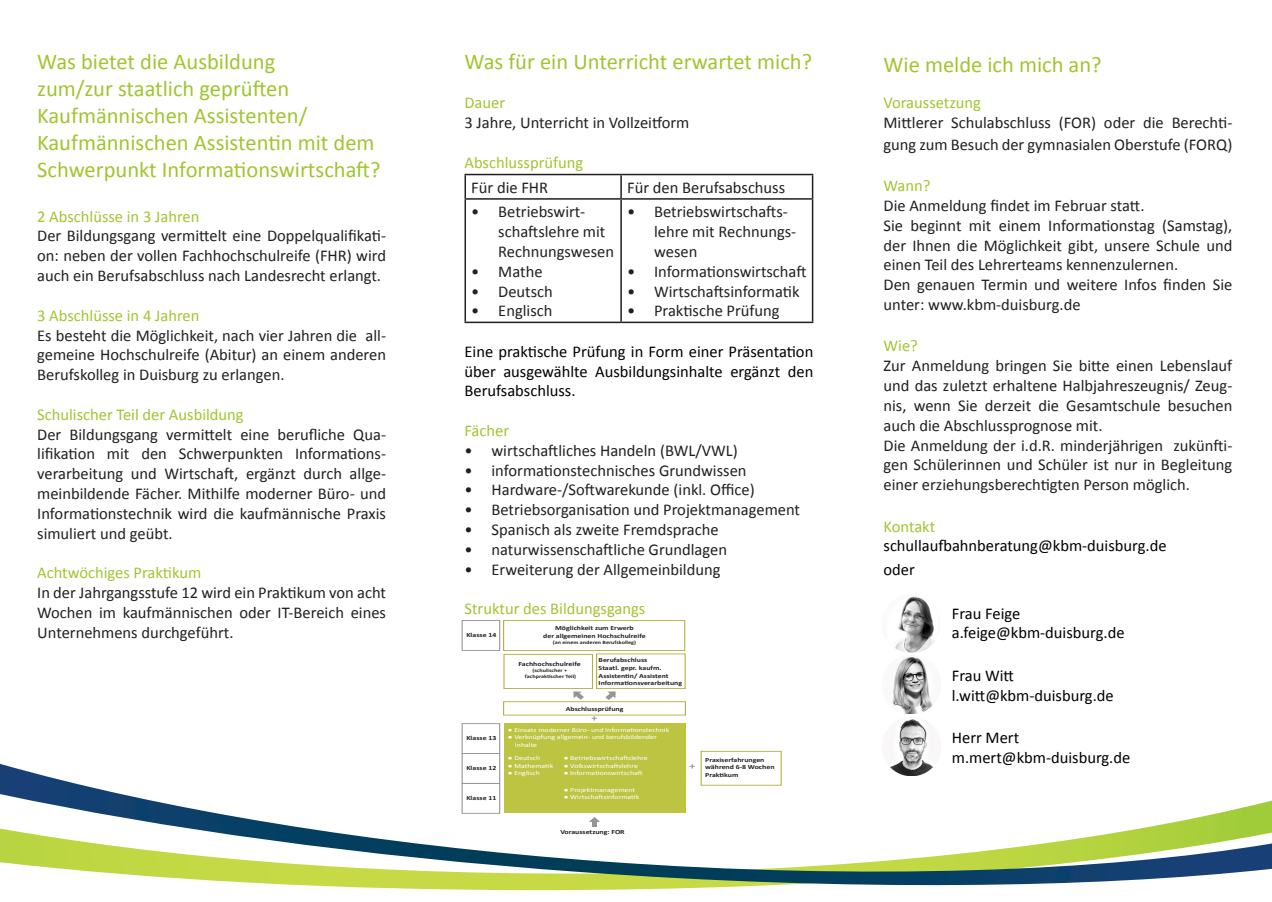
<style>
.page{position:relative;width:1272px;height:902px;background:#fff}
.page>*{position:absolute;margin:0;border:0;box-sizing:border-box;transform-origin:0 0}
.t1{font:22.5px/27px "Calibri";color:#a1c52f}
.t2{font:16.5px/19.8px "Calibri";color:#231f20;text-align:justify}
.t3{font:16.5px/19.8px "Calibri";color:#000;text-align:justify}
.t4{font:16.5px "Calibri";color:#a1c52f}
.t5{font:700 9.45px "Calibri";color:#939598;scale:1.23 1}
.t6{font:700 6.3px/7.6px "Calibri";color:#231f20;scale:1.23 1}
.t7{font:6.3px/7.6px "Calibri";color:#fff;scale:1.23 1}
.t8{font:700 4.95px/6px "Calibri";color:#231f20;text-align:center;scale:1.23 1}
</style>
<div class="page">
<hr style="left:464px;top:174px;width:157px;height:1px;background:#231f20">
<hr style="left:464px;top:175px;width:2px;height:23px;background:#231f20">
<hr style="left:621px;top:174px;width:192px;height:1px;background:#231f20">
<hr style="left:620px;top:175px;width:2px;height:23px;background:#231f20">
<hr style="left:811px;top:175px;width:2px;height:23px;background:#231f20">
<hr style="left:464px;top:198px;width:157px;height:2px;background:#231f20">
<hr style="left:464px;top:200px;width:2px;height:121px;background:#231f20">
<hr style="left:621px;top:198px;width:192px;height:2px;background:#231f20">
<hr style="left:620px;top:200px;width:2px;height:121px;background:#231f20">
<hr style="left:811px;top:200px;width:2px;height:121px;background:#231f20">
<hr style="left:464px;top:321px;width:157px;height:2px;background:#231f20">
<hr style="left:621px;top:321px;width:192px;height:2px;background:#231f20">
<svg style="left:0;top:763px;width:1271px;height:128px"></svg>
<div style="left:504px;top:723px;width:181px;height:90px;background:#bdc442"></div>
<div style="left:462px;top:783px;width:38px;height:30px;border:1px solid #939598"></div>
<div style="left:701px;top:751px;width:80px;height:34px;border:1px solid #b2b03e"></div>
<div style="left:503px;top:654px;width:89px;height:34px;border:1px solid #b2b03e"></div>
<div style="left:503px;top:620px;width:182px;height:30px;border:1px solid #b2b03e"></div>
<div style="left:503px;top:701px;width:182px;height:14px;border:1px solid #b2b03e"></div>
<svg style="left:573px;top:691px;width:11px;height:8px"></svg>
<svg style="left:605px;top:691px;width:10px;height:9px"></svg>
<svg style="left:589px;top:816px;width:11px;height:10px"></svg>
<div style="left:462px;top:753px;width:38px;height:30px;border:1px solid #939598"></div>
<div style="left:462px;top:723px;width:38px;height:30px;border:1px solid #939598"></div>
<div style="left:462px;top:620px;width:38px;height:30px;border:1px solid #939598"></div>
<img style="left:895px;top:596px;width:40px;height:56px">
<img style="left:892px;top:657px;width:41px;height:56px">
<img style="left:882px;top:719px;width:58px;height:56px">
<p class="t1" style="left:37px;top:48px;width:345px">Was bietet die Ausbildung<br>zum/zur staatlich geprüften<br>Kaufmännischen Assistenten/<br>Kaufmännischen Assistentin mit dem<br>Schwerpunkt Informationswirtschaft?</p>
<p class="t4" style="left:37px;top:206px;width:164px">2 Abschlüsse in 3 Jahren</p>
<p class="t2" style="left:37px;top:226px;width:350px">Der Bildungsgang vermittelt eine Doppelqualifikati&shy;on: neben der vollen Fachhochschulreife (FHR) wird auch ein Berufsabschluss nach Landesrecht erlangt.</p>
<p class="t4" style="left:37px;top:305px;width:164px">3 Abschlüsse in 4 Jahren</p>
<p class="t2" style="left:37px;top:325px;width:350px">Es besteht die Möglichkeit, nach vier Jahren die all&shy;gemeine Hochschulreife (Abitur) an einem anderen Berufskolleg in Duisburg zu erlangen.</p>
<p class="t4" style="left:37px;top:404px;width:208px">Schulischer Teil der Ausbildung</p>
<p class="t2" style="left:37px;top:424px;width:350px">Der Bildungsgang vermittelt eine berufliche Qua&shy;lifikation mit den Schwerpunkten Informations&shy;verarbeitung und Wirtschaft, ergänzt durch allge&shy;meinbildende Fächer. Mithilfe moderner Büro- und Informationstechnik wird die kaufmännische Praxis simuliert und geübt.</p>
<p class="t4" style="left:37px;top:562px;width:165px">Achtwöchiges Praktikum</p>
<p class="t2" style="left:37px;top:582px;width:350px">In der Jahrgangsstufe 12 wird ein Praktikum von acht Wochen im kaufmännischen oder IT-Bereich eines Unternehmens durchgeführt.</p>
<p class="t1" style="left:464px;top:48px;width:349px">Was für ein Unterricht erwartet mich?</p>
<p class="t1" style="left:883px;top:51px;width:220px">Wie melde ich mich an?</p>
<p class="t4" style="left:464px;top:92px;width:42px">Dauer</p>
<p class="t2" style="left:464px;top:113px;width:226px">3 Jahre, Unterricht in Vollzeitform</p>
<p class="t4" style="left:464px;top:152px;width:120px">Abschlussprüfung</p>
<p class="t2" style="left:471px;top:177px;width:78px">Für die FHR</p>
<p class="t2" style="left:627px;top:177px;width:160px">Für den Berufsabschuss</p>
<p class="t2" style="left:498px;top:202px;width:117px;text-align:left;text-indent:-27px">• Betriebswirt&shy;schaftslehre mit<br>Rechnungswesen</p>
<p class="t2" style="left:471px;top:261px;width:73px">• Mathe</p>
<p class="t2" style="left:471px;top:281px;width:83px">• Deutsch</p>
<p class="t2" style="left:471px;top:301px;width:83px">• Englisch</p>
<p class="t4" style="left:883px;top:92px;width:99px">Voraussetzung</p>
<p class="t2" style="left:883px;top:112px;width:350px;line-height:21.6px">Mittlerer Schulabschluss (FOR) oder die Berechti&shy;gung zum Besuch der gymnasialen Oberstufe (FORQ)</p>
<p class="t4" style="left:883px;top:175px;width:48px">Wann?</p>
<p class="t2" style="left:883px;top:196px;width:262px">Die Anmeldung findet im Februar statt.</p>
<p class="t2" style="left:883px;top:215px;width:350px">Sie beginnt mit einem Informationstag (Samstag), der Ihnen die Möglichkeit gibt, unsere Schule und einen Teil des Lehrerteams kennenzulernen.</p>
<p class="t2" style="left:883px;top:275px;width:350px">Den genauen Termin und weitere Infos finden Sie unter: www.kbm-duisburg.de</p>
<p class="t4" style="left:883px;top:335px;width:36px">Wie?</p>
<p class="t2" style="left:883px;top:356px;width:350px">Zur Anmeldung bringen Sie bitte einen Lebenslauf und das zuletzt erhaltene Halbjahreszeugnis/ Zeug&shy;nis, wenn Sie derzeit die Gesamtschule besuchen auch die Abschlussprognose mit.</p>
<p class="t2" style="left:883px;top:435px;width:350px">Die Anmeldung der i.d.R. minderjährigen zukünfti&shy;gen Schülerinnen und Schüler ist nur in Begleitung einer erziehungsberechtigten Person möglich.</p>
<p class="t4" style="left:883px;top:515px;width:53px">Kontakt</p>
<p class="t3" style="left:883px;top:536px;width:284px">schullaufbahnberatung@kbm-duisburg.de</p>
<p class="t3" style="left:883px;top:560px;width:33px">oder</p>
<p class="t2" style="left:654px;top:202px;width:144px;text-align:left;text-indent:-27px">• Betriebswirtschafts&shy;lehre mit Rechnungs&shy;wesen</p>
<p class="t2" style="left:627px;top:261px;width:181px">• Informationswirtschaft</p>
<p class="t2" style="left:627px;top:281px;width:174px">• Wirtschaftsinformatik</p>
<p class="t2" style="left:627px;top:301px;width:154px">• Praktische Prüfung</p>
<p class="t3" style="left:464px;top:341px;width:350px">Eine praktische Prüfung in Form einer Präsentation über ausgewählte Ausbildungsinhalte ergänzt den Berufsabschluss.</p>
<p class="t4" style="left:464px;top:420px;width:46px">Fächer</p>
<p class="t2" style="left:464px;top:440px;width:275px">• wirtschaftliches Handeln (BWL/VWL)</p>
<p class="t2" style="left:464px;top:460px;width:283px">• informationstechnisches Grundwissen</p>
<p class="t2" style="left:464px;top:480px;width:292px">• Hardware-/Softwarekunde (inkl. Office)</p>
<p class="t2" style="left:464px;top:500px;width:337px">• Betriebsorganisation und Projektmanagement</p>
<p class="t2" style="left:464px;top:519px;width:256px">• Spanisch als zweite Fremdsprache</p>
<p class="t2" style="left:464px;top:539px;width:264px">• naturwissenschaftliche Grundlagen</p>
<p class="t2" style="left:464px;top:559px;width:257px">• Erweiterung der Allgemeinbildung</p>
<p class="t4" style="left:464px;top:598px;width:182px">Struktur des Bildungsgangs</p>
<p class="t3" style="left:951px;top:603px;width:70px">Frau Feige</p>
<p class="t3" style="left:951px;top:623px;width:174px">a.feige@kbm-duisburg.de</p>
<p class="t3" style="left:951px;top:665px;width:64px">Frau Witt</p>
<p class="t3" style="left:951px;top:685px;width:163px">l.witt@kbm-duisburg.de</p>
<p class="t3" style="left:951px;top:727px;width:69px">Herr Mert</p>
<p class="t3" style="left:951px;top:747px;width:180px">m.mert@kbm-duisburg.de</p>
<p class="t6" style="left:543px;top:624px;width:85px;text-align:center">Möglichkeit zum Erwerb<br>der allgemeinen Hochschulreife</p>
<p class="t8" style="left:553px;top:639px;width:69px">(an einem anderen Berufskolleg)</p>
<p class="t6" style="left:598px;top:656px;width:69px">Berufabschluss<br>Staatl. gepr. kaufm.<br>Assistentin/ Assistent<br>Informationsverarbeitung</p>
<p class="t6" style="left:466px;top:631px;width:26px">Klasse 14</p>
<p class="t6" style="left:518px;top:660px;width:52px">Fachhochschulreife</p>
<p class="t8" style="left:525px;top:667px;width:43px">(schulischer + fachpraktischer Teil)</p>
<p class="t6" style="left:566px;top:704px;width:48px">Abschlussprüfung</p>
<p class="t5" style="left:591px;top:712px;width:6px">+</p>
<p class="t7" style="left:508px;top:725px;width:133px">● Einsatz moderner Büro- und Informationstechnik</p>
<p class="t7" style="left:515px;top:733px;width:117px;text-indent:-7px">● Verknüpfung allgemein- und berufsbildender<br>Inhalte</p>
<p class="t6" style="left:466px;top:734px;width:26px">Klasse 13</p>
<p class="t7" style="left:564px;top:754px;width:70px">● Betriebswirtschaftslehre</p>
<p class="t7" style="left:564px;top:761px;width:62px">● Volkswirtschaftslehre</p>
<p class="t7" style="left:564px;top:769px;width:66px">● Informationswirtschaft</p>
<p class="t7" style="left:508px;top:754px;width:28px">● Deutsch</p>
<p class="t7" style="left:508px;top:761px;width:38px">● Mathematik</p>
<p class="t7" style="left:508px;top:769px;width:28px">● Englisch</p>
<p class="t6" style="left:705px;top:755px;width:58px">Praxiserfahrungen während 6-8 Wochen<br>Praktikum</p>
<p class="t5" style="left:689px;top:760px;width:6px">+</p>
<p class="t6" style="left:466px;top:764px;width:26px">Klasse 12</p>
<p class="t6" style="left:466px;top:794px;width:26px">Klasse 11</p>
<p class="t7" style="left:564px;top:785px;width:59px">● Projektmanagement</p>
<p class="t7" style="left:564px;top:793px;width:63px">● Wirtschaftsinformatik</p>
<p class="t6" style="left:560px;top:828px;width:54px">Voraussetzung: FOR</p>
</div>
